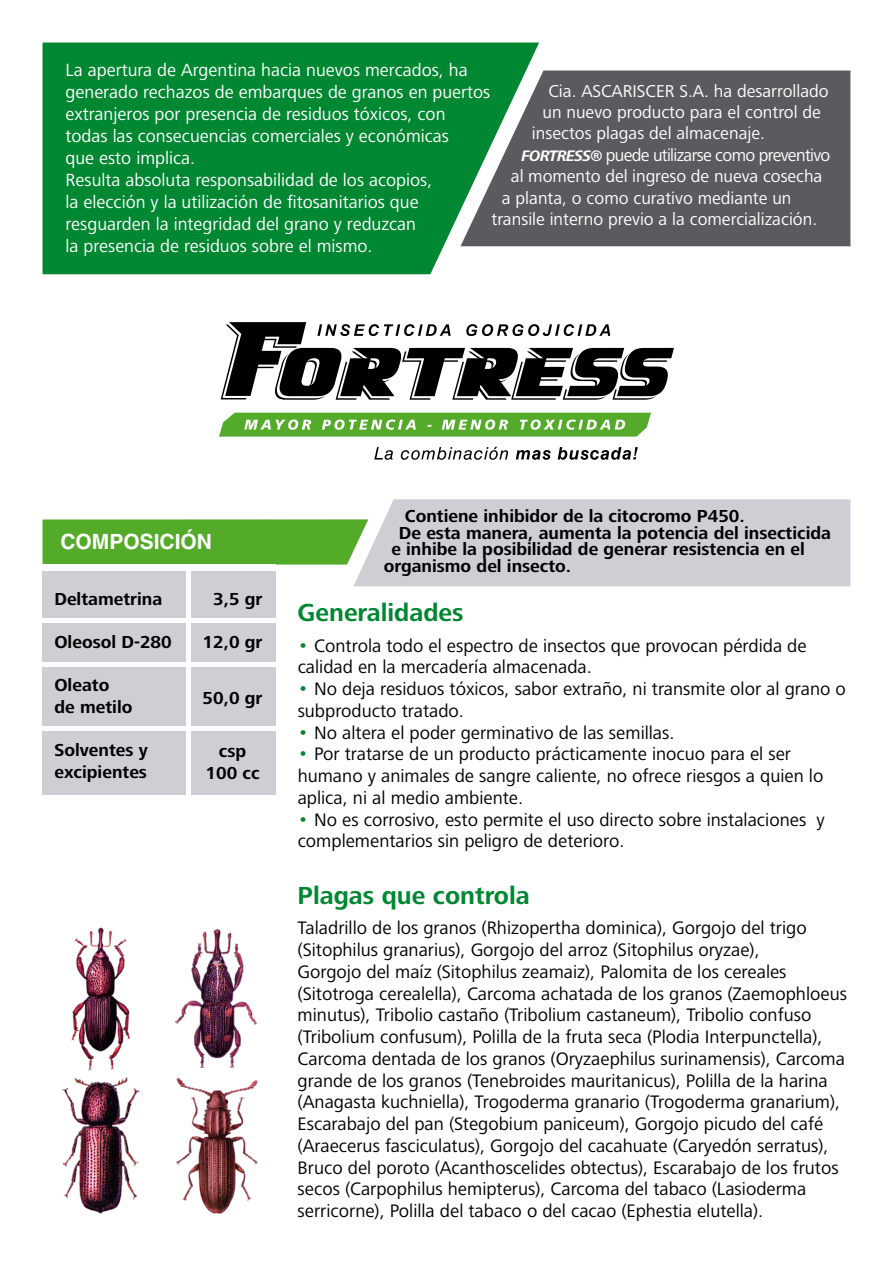
<style>
.page{position:relative;width:893px;height:1263px;background:#fff}
.page>*{position:absolute;margin:0;border:0;box-sizing:border-box;transform-origin:0 0}
.t1{font:700 25.5px "Frutiger Next LT";color:#008732}
.t2{font:700 21px "Helvetica LT Std";color:#fff}
.t3{font:18.75px/21.8px "Frutiger Next LT";color:#000}
.t4{font:18.3px/21.9px "Frutiger Next LT";color:#fff}
.t5{font:700 18px/21.6px "Frutiger Next LT";color:#000}
.t6{font:17.85px "Frutiger Next LT";color:#fff}
.t7{font:17.85px "Frutiger Next LT";letter-spacing:-.04em;color:#fff}
.s1{font-weight:700;font-style:italic;font-size:15.75px}
.s2{font-size:21px;color:#008732}
</style>
<div class="page">
<div style="left:539px;top:71px;width:311px;height:175px;background:#5b5b5f"></div>
<svg style="left:43px;top:43px;width:496px;height:231px;background:#1c9248"></svg>
<div style="left:63px;top:58px;width:450px;height:205px;background:#008732"></div>
<svg style="left:478px;top:83px;width:354px;height:151px;background:#5d6263"></svg>
<svg style="left:221px;top:322px;width:453px;height:78px"></svg>
<svg style="left:219px;top:413px;width:432px;height:24px;background:#72b94f"></svg>
<svg style="left:374px;top:447px;width:19px;height:13px"></svg>
<svg style="left:401px;top:447px;width:107px;height:13px"></svg>
<svg style="left:516px;top:450px;width:35px;height:10px"></svg>
<svg style="left:558px;top:447px;width:80px;height:13px"></svg>
<svg style="left:43px;top:499px;width:807px;height:87px;background:#bbceb5"></svg>
<div style="left:43px;top:571px;width:233px;height:224px;background:#cecfd4"></div>
<div style="left:43px;top:565px;width:233px;height:6px;background:#fff"></div>
<hr style="left:43px;top:619px;width:233px;height:4px;background:#fff">
<hr style="left:186px;top:571px;width:4px;height:224px;background:#fff">
<div style="left:43px;top:662px;width:233px;height:5px;background:#fff"></div>
<hr style="left:43px;top:727px;width:233px;height:4px;background:#fff">
<img style="left:62px;top:927px;width:196px;height:287px">
<p class="t4" style="left:66px;top:59px;width:426px">La apertura de Argentina hacia nuevos mercados, ha generado rechazos de embarques de granos en puertos extranjeros por presencia de residuos tóxicos, con todas las consecuencias comerciales y económicas<br>que esto implica.<br>Resulta absoluta responsabilidad de los acopios,<br>la elección y la utilización de fitosanitarios que resguarden la integridad del grano y reduzcan<br>la presencia de residuos sobre el mismo.</p>
<p class="t6" style="left:548px;top:81px;width:282px">Cia. ASCARISCER S.A. ha desarrollado</p>
<p class="t6" style="left:542px;top:102px;width:280px">un nuevo producto para el control de</p>
<p class="t6" style="left:532px;top:124px;width:235px">insectos plagas del almacenaje.</p>
<p class="t7" style="left:521px;top:145px;width:310px"><span class="s1">FORTRESS®</span> puede utilizarse como preventivo</p>
<p class="t6" style="left:511px;top:167px;width:313px">al momento del ingreso de nueva cosecha</p>
<p class="t6" style="left:502px;top:188px;width:291px">a planta, o como curativo mediante un</p>
<p class="t6" style="left:491px;top:209px;width:327px">transile interno previo a la comercialización.</p>
<p class="t2" style="left:60px;top:529px;width:153px">COMPOSICIÓN</p>
<p class="t5" style="left:54px;top:588px;width:109px">Deltametrina</p>
<p class="t5" style="left:54px;top:631px;width:119px">Oleosol D-280</p>
<p class="t5" style="left:54px;top:675px;width:80px">Oleato de metilo</p>
<p class="t5" style="left:54px;top:739px;width:95px">Solventes y excipientes</p>
<p class="t5" style="left:213px;top:588px;width:51px">3,5 gr</p>
<p class="t5" style="left:203px;top:631px;width:61px">12,0 gr</p>
<p class="t5" style="left:203px;top:687px;width:61px">50,0 gr</p>
<p class="t5" style="left:205px;top:741px;width:56px;text-align:center">csp<br>100 cc</p>
<p class="t5" style="left:405px;top:505px;width:341px">Contiene inhibidor de la citocromo P450.</p>
<p class="t5" style="left:399px;top:522px;width:434px">De esta manera, aumenta la potencia del insecticida</p>
<p class="t5" style="left:391px;top:538px;width:415px">e inhibe la posibilidad de generar resistencia en el</p>
<p class="t5" style="left:384px;top:555px;width:189px">organismo del insecto.</p>
<h1 class="t1" style="left:298px;top:598px;width:167px">Generalidades</h1>
<p class="t3" style="left:298px;top:634px;width:511px"><span class="s2">•</span> Controla todo el espectro de insectos que provocan pérdida de calidad en la mercadería almacenada.</p>
<p class="t3" style="left:298px;top:678px;width:550px"><span class="s2">•</span> No deja residuos tóxicos, sabor extraño, ni transmite olor al grano o subproducto tratado.</p>
<p class="t3" style="left:298px;top:721px;width:378px"><span class="s2">•</span> No altera el poder germinativo de las semillas.</p>
<p class="t3" style="left:298px;top:743px;width:527px"><span class="s2">•</span> Por tratarse de un producto prácticamente inocuo para el ser humano y animales de sangre caliente, no ofrece riesgos a quien lo aplica, ni al medio ambiente.</p>
<p class="t3" style="left:298px;top:808px;width:529px"><span class="s2">•</span> No es corrosivo, esto permite el uso directo sobre instalaciones y complementarios sin peligro de deterioro.</p>
<h1 class="t1" style="left:298px;top:881px;width:234px">Plagas que controla</h1>
<p class="t3" style="left:298px;top:917px;width:551px">Taladrillo de los granos (Rhizopertha dominica), Gorgojo del trigo (Sitophilus granarius), Gorgojo del arroz (Sitophilus oryzae),<br>Gorgojo del maíz (Sitophilus zeamaiz), Palomita de los cereales (Sitotroga cerealella), Carcoma achatada de los granos (Zaemophloeus minutus), Tribolio castaño (Tribolium castaneum), Tribolio confuso (Tribolium confusum), Polilla de la fruta seca (Plodia Interpunctella), Carcoma dentada de los granos (Oryzaephilus surinamensis), Carcoma grande de los granos (Tenebroides mauritanicus), Polilla de la harina (Anagasta kuchniella), Trogoderma granario (Trogoderma granarium), Escarabajo del pan (Stegobium paniceum), Gorgojo picudo del café (Araecerus fasciculatus), Gorgojo del cacahuate (Caryedón serratus), Bruco del poroto (Acanthoscelides obtectus), Escarabajo de los frutos secos (Carpophilus hemipterus), Carcoma del tabaco (Lasioderma serricorne), Polilla del tabaco o del cacao (Ephestia elutella).</p>
</div>
